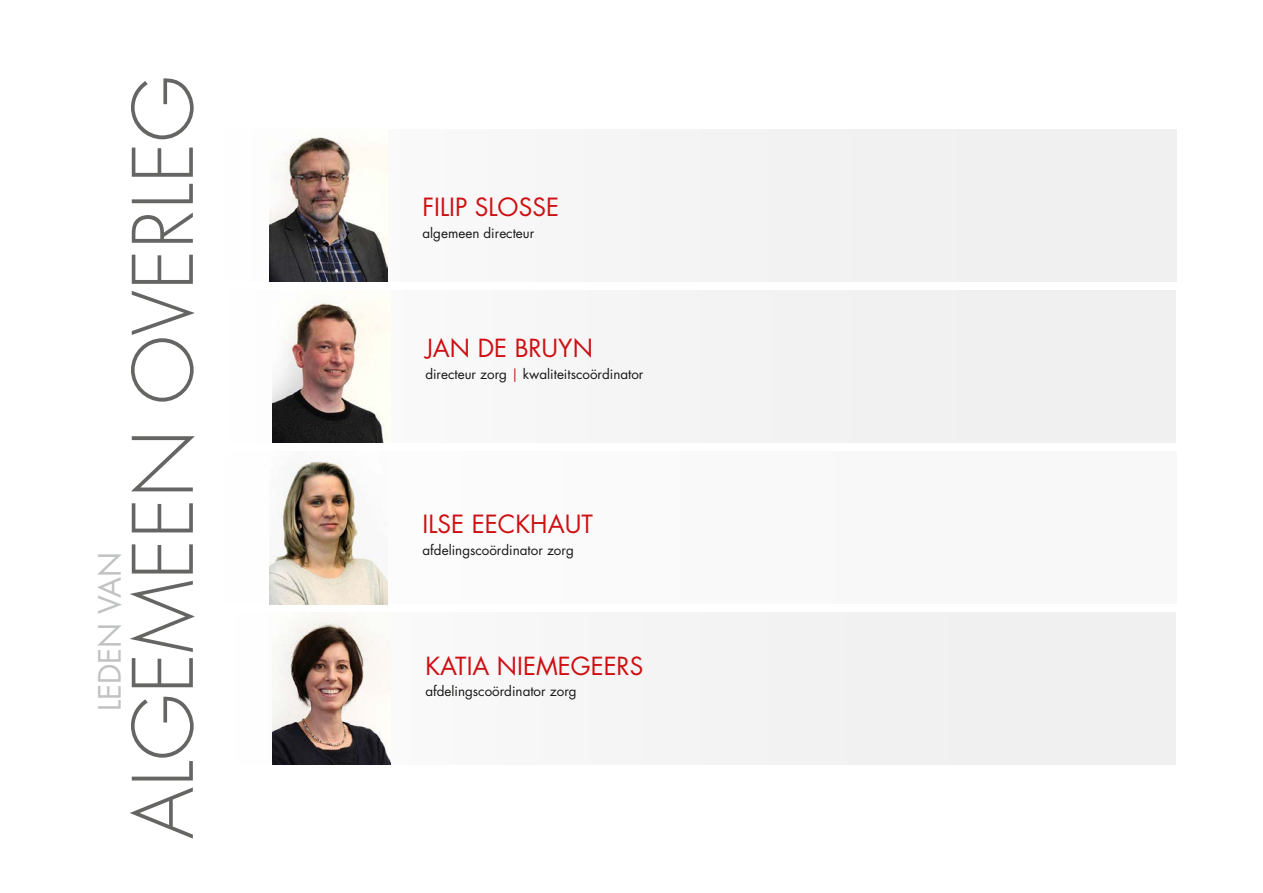
<style>
.page{position:relative;width:1263px;height:893px;background:#fff}
.page>*{position:absolute;margin:0;border:0;box-sizing:border-box;transform-origin:0 0}
.t1{font:300 81px "Futura Std";color:#656564}
.t2{font:30px "Futura Std";color:#c1c2c2}
.t3{font:24.45px "Futura Std";color:#cd1013}
.t4{font:24.3px "Futura Std";color:#cd1013}
.t5{font:13.5px "Futura Std";color:#181716}
.s1{color:#cd1013}
</style>
<div class="page">
<div style="left:226px;top:451px;width:951px;height:153px;background:#f8f8f8"></div>
<img style="left:269px;top:462px;width:119px;height:142px">
<div style="left:226px;top:129px;width:951px;height:153px;background:#f0f0f0"></div>
<img style="left:269px;top:129px;width:119px;height:153px">
<div style="left:230px;top:612px;width:946px;height:153px;background:#f0f0f0"></div>
<img style="left:273px;top:612px;width:118px;height:153px">
<div style="left:230px;top:290px;width:946px;height:153px;background:#f0f0f0"></div>
<img style="left:273px;top:290px;width:118px;height:153px">
<h1 class="t1" style="left:114px;top:839px;width:765px;rotate:-90deg">ALGEMEEN OVERLEG</h1>
<h2 class="t2" style="left:91px;top:711px;width:161px;rotate:-90deg">LEDEN VAN</h2>
<h3 class="t3" style="left:422px;top:191px;width:138px">FILIP SLOSSE</h3>
<p class="t5" style="left:422px;top:224px;width:113px">algemeen directeur</p>
<h3 class="t4" style="left:425px;top:332px;width:169px">JAN DE BRUYN</h3>
<p class="t5" style="left:425px;top:365px;width:220px">directeur zorg <span class="s1">|</span> kwaliteitscoördinator</p>
<h3 class="t3" style="left:422px;top:509px;width:172px">ILSE EECKHAUT</h3>
<p class="t5" style="left:422px;top:542px;width:153px">afdelingscoördinator zorg</p>
<h3 class="t4" style="left:425px;top:650px;width:220px">KATIA NIEMEGEERS</h3>
<p class="t5" style="left:425px;top:683px;width:153px">afdelingscoördinator zorg</p>
</div>
